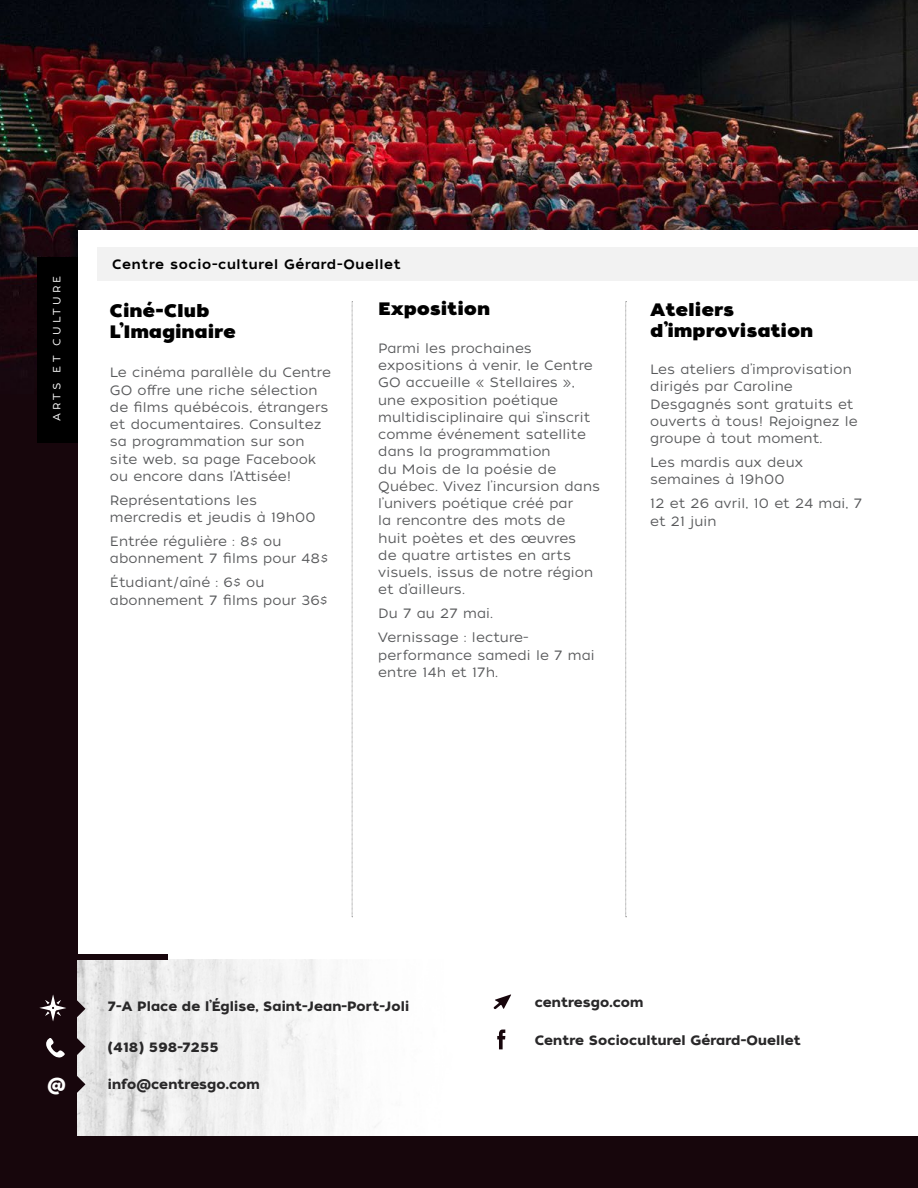
<style>
.page{position:relative;width:918px;height:1188px;background:#fff}
.page>*{position:absolute;margin:0;border:0;box-sizing:border-box;transform-origin:0 0}
.t1{font:18px/21px "Tide Sans 800 Kahuna";letter-spacing:.03em;color:#000}
.t2{font:16.5px "Tide Sans 700 Mondo";color:#fff}
.t3{font:13.5px/17.2px "Tide Sans 300 Lil Kahuna";letter-spacing:.01em;color:#58595b}
.t4{font:13.5px "Tide Sans 600 Bunny";letter-spacing:.01em;color:#292829}
.t5{font:13.5px "Tide Sans 500 Dudette";letter-spacing:.05em;color:#000}
.t6{font:10.5px "Tide Sans 300 Lil Kahuna";letter-spacing:.3em;color:#fff}
</style>
<div class="page">
<img style="left:0;top:0;width:918px;height:1188px">
<div style="left:38px;top:257px;width:44px;height:186px;background:#000"></div>
<div style="left:79px;top:230px;width:839px;height:905px;background:#fff"></div>
<img style="left:77px;top:959px;width:302px;height:176px">
<div style="left:74px;top:954px;width:94px;height:5px;background:#17060c"></div>
<svg style="left:75px;top:999px;width:10px;height:19px"></svg>
<svg style="left:75px;top:1036px;width:10px;height:20px"></svg>
<svg style="left:75px;top:1074px;width:10px;height:20px"></svg>
<svg style="left:40px;top:995px;width:26px;height:26px"></svg>
<svg style="left:46px;top:1038px;width:19px;height:20px"></svg>
<svg style="left:494px;top:994px;width:17px;height:15px"></svg>
<svg style="left:497px;top:1030px;width:8px;height:19px"></svg>
<div style="left:97px;top:247px;width:821px;height:33px;background:#f2f2f2"></div>
<svg style="left:626px;top:301px;width:1px;height:616px"></svg>
<svg style="left:352px;top:301px;width:1px;height:616px"></svg>
<p class="t6" style="left:50px;top:421px;width:147px;rotate:-90deg">ARTS ET CULTURE</p>
<p class="t5" style="left:112px;top:255px;width:290px">Centre socio-culturel Gérard-Ouellet</p>
<h1 class="t1" style="left:379px;top:299px;width:113px">Exposition</h1>
<h1 class="t1" style="left:651px;top:299px;width:164px">Ateliers d’improvisation</h1>
<h1 class="t1" style="left:110px;top:301px;width:127px">Ciné-Club<br>L’Imaginaire</h1>
<p class="t3" style="left:110px;top:364px;width:223px">Le cinéma parallèle du Centre<br>GO offre une riche sélection de films québécois, étrangers et documentaires. Consultez sa programmation sur son site web, sa page Facebook ou encore dans l’Attisée!</p>
<p class="t3" style="left:110px;top:492px;width:207px">Représentations les mercredis et jeudis à 19h00</p>
<p class="t3" style="left:110px;top:533px;width:220px">Entrée régulière : 8$ ou abonnement 7 films pour 48$</p>
<p class="t3" style="left:110px;top:574px;width:219px">Étudiant/aîné : 6$ ou abonnement 7 films pour 36$</p>
<p class="t3" style="left:378px;top:340px;width:223px">Parmi les prochaines expositions à venir, le Centre<br>GO accueille « Stellaires », une exposition poétique multidisciplinaire qui s’inscrit comme événement satellite dans la programmation<br>du Mois de la poésie de<br>Québec. Vivez l’incursion dans l’univers poétique créé par<br>la rencontre des mots de<br>huit poètes et des œuvres<br>de quatre artistes en arts visuels, issus de notre région et d’ailleurs.</p>
<p class="t3" style="left:378px;top:602px;width:152px;line-height:24px">Du 7 au 27 mai.<br>Vernissage : lecture-</p>
<p class="t3" style="left:378px;top:647px;width:218px">performance samedi le 7 mai entre 14h et 17h.</p>
<p class="t3" style="left:650px;top:361px;width:209px">Les ateliers d’improvisation dirigés par Caroline<br>Desgagnés sont gratuits et ouverts à tous! Rejoignez le groupe à tout moment.</p>
<p class="t3" style="left:650px;top:454px;width:154px">Les mardis aux deux semaines à 19h00</p>
<p class="t3" style="left:650px;top:495px;width:214px">12 et 26 avril, 10 et 24 mai, 7 et 21 juin</p>
<p class="t2" style="left:48px;top:1073px;width:20px">@</p>
<p class="t4" style="left:108px;top:998px;width:303px">7-A Place de l’Église, Saint-Jean-Port-Joli</p>
<p class="t4" style="left:108px;top:1038px;width:113px">(418) 598-7255</p>
<p class="t4" style="left:108px;top:1076px;width:153px">info@centresgo.com</p>
<p class="t4" style="left:535px;top:994px;width:110px">centresgo.com</p>
<p class="t4" style="left:535px;top:1032px;width:267px">Centre Socioculturel Gérard-Ouellet</p>
</div>
